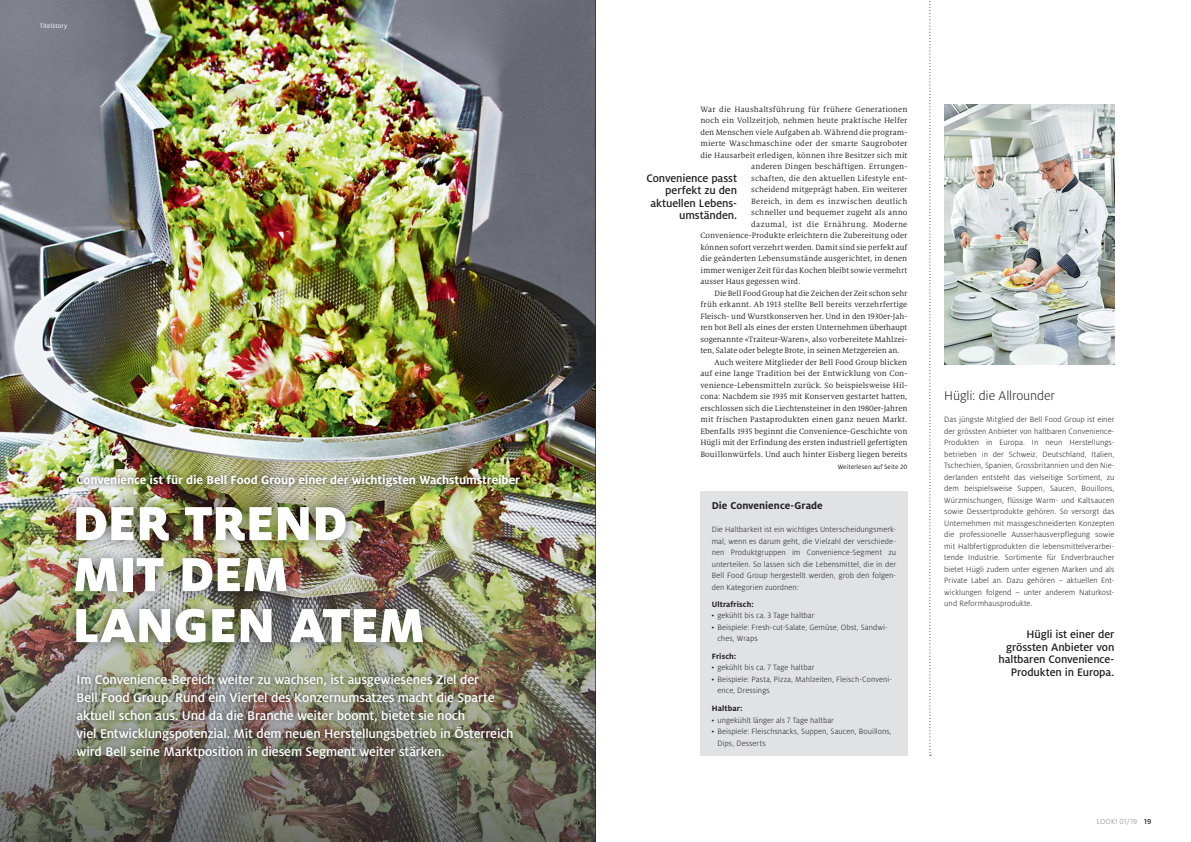
<style>
.page{position:relative;width:1191px;height:842px;background:#fff}
.page>*{position:absolute;margin:0;border:0;box-sizing:border-box;transform-origin:0 0}
.t1{font:900 53px/51px "Milo Pro";letter-spacing:-.005em;color:#fff}
.t2{font:500 14px/18px "Milo Pro";letter-spacing:-.01em;color:#fff}
.t3{font:300 14px "Milo Pro";letter-spacing:-.01em;color:#231f20}
.t4{font:700 13px "Milo Pro";letter-spacing:-.005em;color:#fff}
.t5{font:500 12px/12.5px "Milo Pro";letter-spacing:-.005em;color:#231f20;text-align:right}
.t6{font:700 11px "Milo Pro";color:#231f20}
.t7{font:8.5px "Milo Serif Pro";letter-spacing:.005em;color:#231f20}
.t8{font:300 8.5px/11.5px "Milo Pro";letter-spacing:.005em;color:#231f20;text-align:justify}
.t9{font:8.5px "Milo Serif Pro";letter-spacing:.035em;color:#231f20}
.t10{font:700 8.5px "Milo Pro";letter-spacing:.01em;color:#231f20}
.t11{font:300 8px "Milo Pro";letter-spacing:.025em;color:#808285}
.t12{font:7px "Milo Pro";letter-spacing:.01em;color:#231f20}
.t13{font:7px "Milo Pro";letter-spacing:.02em;color:#fff}
.s1{font-weight:900}
.s2{font-weight:500;color:#231f20}
</style>
<div class="page">
<img style="left:0;top:0;width:595px;height:842px">
<img style="left:72px;top:470px;width:453px;height:22px">
<img style="left:63px;top:495px;width:372px;height:160px">
<img style="left:72px;top:668px;width:446px;height:96px">
<img style="left:595px;top:0;width:1px;height:842px">
<img style="left:944px;top:105px;width:170px;height:259px">
<div style="left:700px;top:491px;width:207px;height:265px;background:#e1e2e4"></div>
<svg style="left:929px;top:0;width:2px;height:756px"></svg>
<p class="t13" style="left:40px;top:22px;width:29px">Titelstory</p>
<h3 class="t4" style="left:77px;top:473px;width:445px">Convenience ist für die Bell Food Group einer der wichtigsten Wachstumstreiber</h3>
<h1 class="t1" style="left:73px;top:497px;width:354px">DER TREND<br>MIT DEM<br>LANGEN ATEM</h1>
<p class="t2" style="left:77px;top:670px;width:438px">Im Convenience-Bereich weiter zu wachsen, ist ausgewiesenes Ziel der<br>Bell Food Group. Rund ein Viertel des Konzernumsatzes macht die Sparte aktuell schon aus. Und da die Branche weiter boomt, bietet sie noch<br>viel Entwicklungspotenzial. Mit dem neuen Herstellungsbetrieb in Österreich wird Bell seine Marktposition in diesem Segment weiter stärken.</p>
<p class="t7" style="left:700px;top:104px;width:208px">War die Haushaltsführung für frühere Generationen</p>
<p class="t7" style="left:700px;top:116px;width:208px">noch ein Vollzeitjob, nehmen heute praktische Helfer</p>
<p class="t7" style="left:700px;top:127px;width:208px">den Menschen viele Aufgaben ab. Während die program-</p>
<p class="t7" style="left:700px;top:139px;width:208px">mierte Waschmaschine oder der smarte Saugroboter</p>
<p class="t7" style="left:700px;top:150px;width:208px">die Hausarbeit erledigen, können ihre Besitzer sich mit</p>
<p class="t7" style="left:751px;top:162px;width:158px">anderen Dingen beschäftigen. Errungen-</p>
<p class="t7" style="left:751px;top:173px;width:158px">schaften, die den aktuellen Lifestyle ent-</p>
<p class="t7" style="left:751px;top:185px;width:158px">scheidend mitgeprägt haben. Ein weiterer</p>
<p class="t7" style="left:751px;top:196px;width:158px">Bereich, in dem es inzwischen deutlich</p>
<p class="t7" style="left:751px;top:208px;width:158px">schneller und bequemer zugeht als anno</p>
<p class="t9" style="left:751px;top:219px;width:158px">dazumal, ist die Ernährung. Moderne</p>
<p class="t7" style="left:700px;top:231px;width:208px">Convenience-Produkte erleichtern die Zubereitung oder</p>
<p class="t7" style="left:700px;top:242px;width:208px">können sofort verzehrt werden. Damit sind sie perfekt auf</p>
<p class="t7" style="left:700px;top:254px;width:208px">die geänderten Lebensumstände ausgerichtet, in denen</p>
<p class="t7" style="left:700px;top:265px;width:208px">immer weniger Zeit für das Kochen bleibt sowie vermehrt</p>
<p class="t7" style="left:700px;top:277px;width:102px">ausser Haus gegessen wird.</p>
<p class="t7" style="left:714px;top:288px;width:194px">Die Bell Food Group hat die Zeichen der Zeit schon sehr</p>
<p class="t7" style="left:700px;top:300px;width:208px">früh erkannt. Ab 1913 stellte Bell bereits verzehrfertige</p>
<p class="t7" style="left:700px;top:311px;width:208px">Fleisch- und Wurstkonserven her. Und in den 1930er-Jah-</p>
<p class="t7" style="left:700px;top:323px;width:208px">ren bot Bell als eines der ersten Unternehmen überhaupt</p>
<p class="t7" style="left:700px;top:334px;width:208px">sogenannte «Traiteur-Waren», also vorbereitete Mahlzei-</p>
<p class="t7" style="left:700px;top:346px;width:201px">ten, Salate oder belegte Brote, in seinen Metzgereien an.</p>
<p class="t7" style="left:714px;top:357px;width:194px">Auch weitere Mitglieder der Bell Food Group blicken</p>
<p class="t7" style="left:700px;top:369px;width:208px">auf eine lange Tradition bei der Entwicklung von Con-</p>
<p class="t7" style="left:700px;top:380px;width:208px">venience-Lebensmitteln zurück. So beispielsweise Hil-</p>
<p class="t7" style="left:700px;top:392px;width:208px">cona: Nachdem sie 1935 mit Konserven gestartet hatten,</p>
<p class="t7" style="left:700px;top:403px;width:208px">erschlossen sich die Liechtensteiner in den 1980er-Jahren</p>
<p class="t7" style="left:700px;top:415px;width:208px">mit frischen Pastaprodukten einen ganz neuen Markt.</p>
<p class="t7" style="left:700px;top:426px;width:208px">Ebenfalls 1935 beginnt die Convenience-Geschichte von</p>
<p class="t7" style="left:700px;top:438px;width:208px">Hügli mit der Erfindung des ersten industriell gefertigten</p>
<p class="t7" style="left:700px;top:449px;width:208px">Bouillonwürfels. Und auch hinter Eisberg liegen bereits</p>
<h3 class="t5" style="left:646px;top:172px;width:92px">Convenience passt perfekt zu den aktuellen Lebens&shy;umständen.</h3>
<p class="t12" style="left:837px;top:462px;width:71px">Weiterlesen auf Seite 20</p>
<p class="t6" style="left:711px;top:500px;width:113px">Die Convenience-Grade</p>
<p class="t8" style="left:711px;top:524px;width:186px">Die Haltbarkeit ist ein wichtiges Unterscheidungsmerk&shy;mal, wenn es darum geht, die Vielzahl der verschiede&shy;nen Produktgruppen im Convenience-Segment zu unterteilen. So lassen sich die Lebensmittel, die in der Bell Food Group hergestellt werden, grob den folgen&shy;den Kategorien zuordnen:</p>
<p class="t10" style="left:711px;top:599px;width:44px">Ultrafrisch:</p>
<p class="t8" style="left:711px;top:610px;width:104px"><span class="s1">·</span> gekühlt bis ca. 3 Tage haltbar</p>
<p class="t8" style="left:711px;top:622px;width:177px"><span class="s1">·</span> Beispiele: Fresh-cut-Salate, Gemüse, Obst, Sandwi-</p>
<p class="t8" style="left:717px;top:633px;width:42px">ches, Wraps</p>
<p class="t10" style="left:711px;top:651px;width:26px">Frisch:</p>
<p class="t8" style="left:711px;top:662px;width:104px"><span class="s1">·</span> gekühlt bis ca. 7 Tage haltbar</p>
<p class="t8" style="left:711px;top:673px;width:182px"><span class="s1">·</span> Beispiele: Pasta, Pizza, Mahlzeiten, Fleisch-Conveni-</p>
<p class="t8" style="left:717px;top:685px;width:54px">ence, Dressings</p>
<p class="t10" style="left:711px;top:704px;width:32px">Haltbar:</p>
<p class="t8" style="left:711px;top:714px;width:124px"><span class="s1">·</span> ungekühlt länger als 7 Tage haltbar</p>
<p class="t8" style="left:711px;top:726px;width:181px"><span class="s1">·</span> Beispiele: Fleischsnacks, Suppen, Saucen, Bouillons,</p>
<p class="t8" style="left:717px;top:737px;width:50px">Dips, Desserts</p>
<h2 class="t3" style="left:944px;top:388px;width:112px">Hügli: die Allrounder</h2>
<p class="t8" style="left:944px;top:414px;width:172px">Das jüngste Mitglied der Bell Food Group ist einer der grössten Anbieter von haltbaren Convenience-Produkten in Europa. In neun Herstellungs&shy;betrieben in der Schweiz, Deutschland, Italien, Tschechien, Spanien, Grossbritannien und den Nie&shy;derlanden entsteht das vielseitige Sortiment, zu dem beispielsweise Suppen, Saucen, Bouillons, Würzmischungen, flüssige Warm- und Kaltsaucen sowie Dessertprodukte gehören. So versorgt das Unternehmen mit massgeschneiderten Konzepten die professionelle Ausserhausverpflegung sowie mit Halbfertigprodukten die lebensmittelverarbei&shy;tende Industrie. Sortimente für Endverbraucher bietet Hügli zudem unter eigenen Marken und als Private Label an. Dazu gehören – aktuellen Ent&shy;wicklungen folgend – unter anderem Naturkost&shy;und Reformhausprodukte.</p>
<h3 class="t5" style="left:998px;top:628px;width:117px">Hügli ist einer der grössten Anbieter von haltbaren Convenience-<br>Produkten in Europa.</h3>
<p class="t11" style="left:1096px;top:817px;width:56px">LOOK! 01/19 <span class="s2">19</span></p>
</div>
